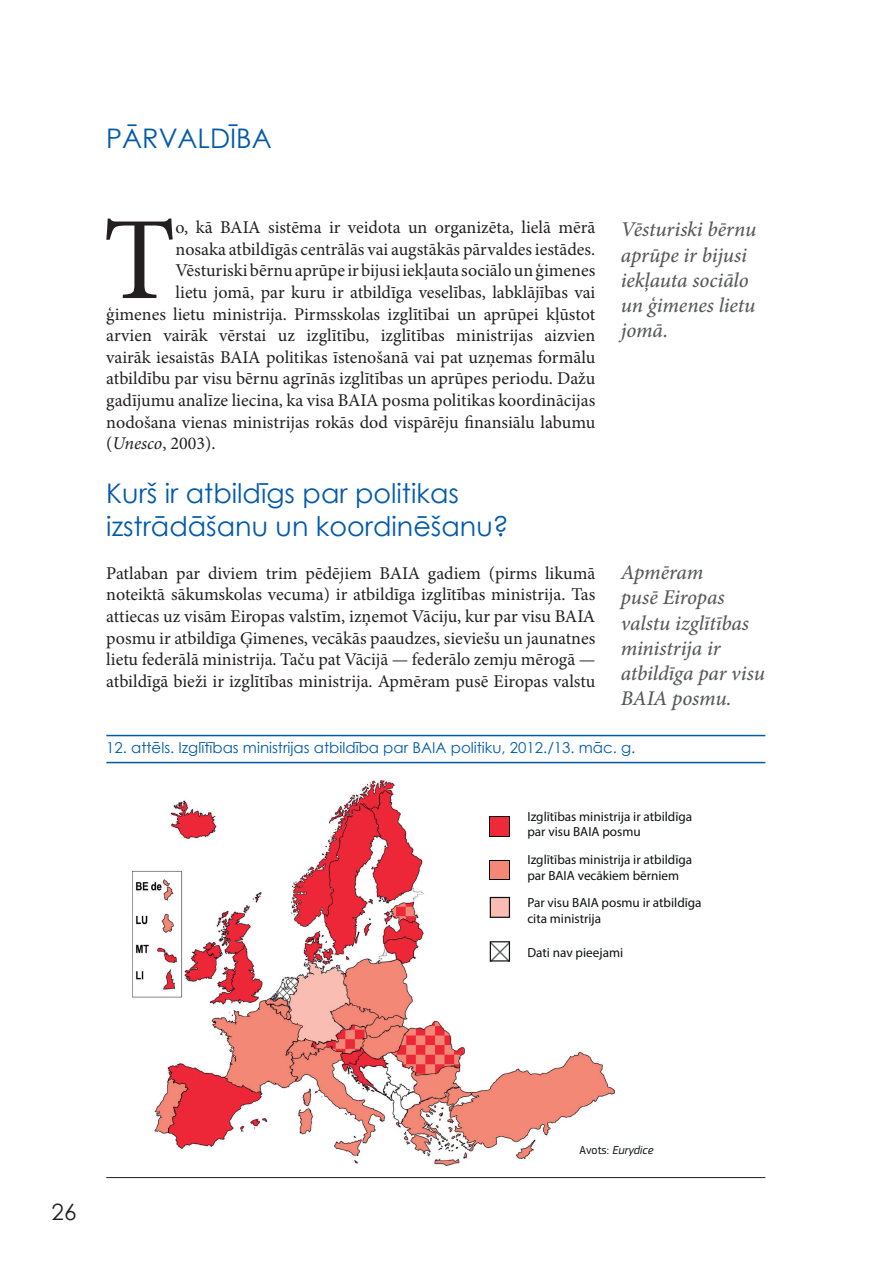
<style>
.page{position:relative;width:893px;height:1263px;background:#fff}
.page>*{position:absolute;margin:0;border:0;box-sizing:border-box;transform-origin:0 0}
.Pamatteksts{font:117.75px "Minion Pro";color:#231f20}
.Virsraksts{font:27px/32.4px "Century Gothic";color:#015aaa}
.t1{font:22.5px "Century Gothic";color:#231f20}
.Citāts_pa_kreisi{font:italic 500 21px/25.2px "Minion Pro";letter-spacing:-.005em;color:#57585a}
.Pamatteksts-2{font:18px/21.6px "Minion Pro";color:#231f20;text-align:justify}
.Shemu_virsraksts{font:15px "Century Gothic";color:#015aaa}
.t2{font:13.2px/15.9px "Myriad Pro";color:#0d0f10}
.t3{font:italic 12px "PF Square Sans Pro";color:#0e1111}
.s1{font-style:italic}
.s2{font-style:normal}
</style>
<div class="page">
<hr style="left:106px;top:735px;width:659px;height:1px;background:#015aaa">
<hr style="left:106px;top:762px;width:659px;height:1px;background:#015aaa">
<img style="left:132px;top:780px;width:482px;height:385px">
<svg style="left:489px;top:816px;width:21px;height:21px"></svg>
<svg style="left:489px;top:860px;width:21px;height:20px"></svg>
<img style="left:492px;top:943px;width:16px;height:16px">
<div style="left:490px;top:941px;width:20px;height:20px;border:1px solid #0d0f10"></div>
<div style="left:490px;top:897px;width:20px;height:21px;background:#fabcb2;border:1px solid #0d0f10"></div>
<hr style="left:106px;top:1177px;width:659px;height:1px;background:#231f20">
<p class="Virsraksts" style="left:106px;top:121px;width:167px">PĀRVALDĪBA</p>
<p class="Pamatteksts" style="left:103px;top:182px;width:74px">T</p>
<p class="Pamatteksts-2" style="left:176px;top:217px;width:421px">o, kā BAIA sistēma ir veidota un organizēta, lielā mērā</p>
<p class="Citāts_pa_kreisi" style="left:621px;top:217px;width:137px">Vēsturiski bērnu aprūpe ir bijusi iekļauta sociālo un ģimenes lietu jomā.</p>
<p class="Pamatteksts-2" style="left:176px;top:238px;width:421px">nosaka atbildīgās centrālās vai augstākās pārvaldes iestādes.</p>
<p class="Pamatteksts-2" style="left:176px;top:260px;width:421px">Vēsturiski bērnu aprūpe ir bijusi iekļauta sociālo un ģimenes</p>
<p class="Pamatteksts-2" style="left:176px;top:282px;width:421px">lietu jomā, par kuru ir atbildīga veselības, labklājības vai</p>
<p class="Pamatteksts-2" style="left:106px;top:303px;width:491px">ģimenes lietu ministrija. Pirmsskolas izglītībai un aprūpei kļūstot</p>
<p class="Pamatteksts-2" style="left:106px;top:325px;width:491px">arvien vairāk vērstai uz izglītību, izglītības ministrijas aizvien</p>
<p class="Pamatteksts-2" style="left:106px;top:346px;width:490px">vairāk iesaistās BAIA politikas īstenošanā vai pat uzņemas formālu</p>
<p class="Pamatteksts-2" style="left:106px;top:368px;width:491px">atbildību par visu bērnu agrīnās izglītības un aprūpes periodu. Dažu</p>
<p class="Pamatteksts-2" style="left:106px;top:390px;width:490px">gadījumu analīze liecina, ka visa BAIA posma politikas koordinācijas</p>
<p class="Pamatteksts-2" style="left:106px;top:411px;width:490px">nodošana vienas ministrijas rokās dod vispārēju finansiālu labumu</p>
<p class="Pamatteksts-2" style="left:106px;top:433px;width:111px">(<span class="s1">Unesco</span>, 2003).</p>
<p class="Virsraksts" style="left:106px;top:477px;width:404px">Kurš ir atbildīgs par politikas izstrādāšanu un koordinēšanu?</p>
<p class="Pamatteksts-2" style="left:106px;top:562px;width:491px">Patlaban par diviem trim pēdējiem BAIA gadiem (pirms likumā noteiktā sākumskolas vecuma) ir atbildīga izglītības ministrija. Tas attiecas uz visām Eiropas valstīm, izņemot Vāciju, kur par visu BAIA posmu ir atbildīga Ģimenes, vecākās paaudzes, sieviešu un jaunatnes lietu federālā ministrija. Taču pat Vācijā — federālo zemju mērogā — atbildīgā bieži ir izglītības ministrija. Apmēram pusē Eiropas valstu</p>
<p class="Citāts_pa_kreisi" style="left:621px;top:560px;width:146px">Apmēram<br>pusē Eiropas valstu izglītības ministrija ir atbildīga par visu<br>BAIA posmu.</p>
<p class="Shemu_virsraksts" style="left:106px;top:737px;width:531px">12. attēls. Izglītības ministrijas atbildība par BAIA politiku, 2012./13. māc. g.</p>
<p class="t2" style="left:527px;top:808px;width:166px">Izglītības ministrija ir atbildīga par visu BAIA posmu</p>
<p class="t2" style="left:527px;top:851px;width:166px">Izglītības ministrija ir atbildīga par BAIA vecākiem bērniem</p>
<p class="t2" style="left:527px;top:894px;width:176px">Par visu BAIA posmu ir atbildīga cita ministrija</p>
<p class="t2" style="left:527px;top:944px;width:97px">Dati nav pieejami</p>
<p class="t1" style="left:52px;top:1196px;width:26px">26</p>
<p class="t3" style="left:579px;top:1143px;width:76px"><span class="s2">Avots:</span> Eurydice</p>
</div>
